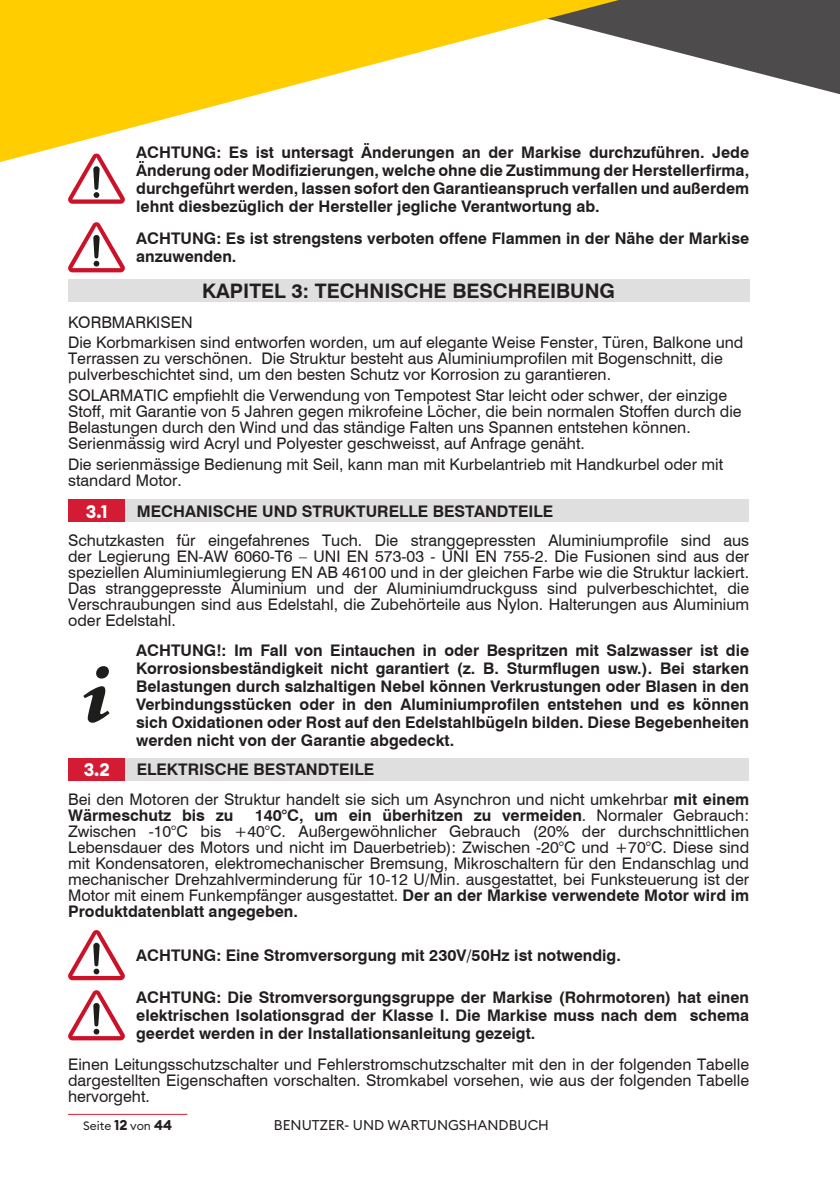
<style>
.page{position:relative;width:840px;height:1191px;background:#fff}
.page>*{position:absolute;margin:0;border:0;box-sizing:border-box;transform-origin:0 0}
.t1{font:700 20px "Swis 721 BT";color:#241f1f}
.t2{font:700 18px "Euclid Circular B";color:#fff}
.t3{font:16px/16px "Swis 721 BT";color:#241f1f}
.t4{font:700 16px/18px "Swis 721 BT";color:#241f1f;text-align:justify}
.t5{font:14px "Euclid Circular B";color:#241f1f}
.t6{font:12px "Euclid Circular B";color:#241f1f}
.s1{font-family:"Swiss 721 BT"}
.s2{font-weight:700}
.s3{font-weight:700;font-size:14px}
</style>
<div class="page">
<hr style="left:68px;top:1113px;width:119px;height:1px;background:#d31c34">
<svg style="left:83px;top:686px;width:27px;height:37px"></svg>
<svg style="left:96px;top:666px;width:13px;height:13px"></svg>
<svg style="left:68px;top:990px;width:57px;height:50px"></svg>
<svg style="left:68px;top:930px;width:57px;height:50px"></svg>
<svg style="left:68px;top:222px;width:57px;height:50px"></svg>
<svg style="left:68px;top:162px;width:57px;height:42px"></svg>
<div style="left:68px;top:499px;width:57px;height:23px;background:#d31c34"></div>
<div style="left:68px;top:758px;width:57px;height:22px;background:#d31c34"></div>
<div style="left:125px;top:499px;width:623px;height:23px;background:#e0dfdf"></div>
<div style="left:125px;top:758px;width:623px;height:22px;background:#e0dfdf"></div>
<div style="left:68px;top:279px;width:680px;height:23px;background:#e0dfdf"></div>
<svg style="left:690px;top:0;width:149px;height:94px;fill:#4e4b4c"></svg>
<svg style="left:0;top:0;width:690px;height:162px"></svg>
<p class="t4" style="left:136px;top:143px;width:614px">ACHTUNG: Es ist untersagt Änderungen an der Markise durchzuführen. Jede Änderung oder Modifizierungen, welche ohne die Zustimmung der Herstellerfirma, durchgeführt werden, lassen sofort den Garantieanspruch verfallen und außerdem lehnt diesbezüglich der Hersteller jegliche Verantwortung ab.</p>
<p class="t4" style="left:136px;top:229px;width:614px">ACHTUNG: Es ist strengstens verboten offene Flammen in der Nähe der Markise anzuwenden.</p>
<p class="t1" style="left:202px;top:279px;width:414px">KAPITEL 3: TECHNISCHE BESCHREIBUNG</p>
<p class="t3" style="left:68px;top:312px;width:676px;line-height:20.6px">KORBMARKISEN<br>Die Korbmarkisen sind entworfen worden, um auf elegante Weise Fenster, Türen, Balkone und</p>
<p class="t3" style="left:68px;top:351px;width:655px">Terrassen zu verschönen. Die Struktur besteht aus Aluminiumprofilen mit Bogenschnitt, die pulverbeschichtet sind, um den besten Schutz vor Korrosion zu garantieren.</p>
<p class="t3" style="left:68px;top:387px;width:674px"><span class="s1">SOLARMATIC</span> empfiehlt die Verwendung von Tempotest Star leicht oder schwer, der einzige Stoff, mit Garantie von 5 Jahren gegen mikrofeine Löcher, die bein normalen Stoffen durch die Belastungen durch den Wind und das ständige Falten uns Spannen entstehen können.<br>Serienmässig wird Acryl und Polyester geschweisst, auf Anfrage genäht.</p>
<p class="t3" style="left:68px;top:456px;width:656px">Die serienmässige Bedienung mit Seil, kann man mit Kurbelantrieb mit Handkurbel oder mit standard Motor.</p>
<p class="t2" style="left:86px;top:500px;width:23px">3.1</p>
<p class="t4" style="left:137px;top:502px;width:418px">MECHANISCHE UND STRUKTURELLE BESTANDTEILE</p>
<p class="t3" style="left:68px;top:532px;width:682px;text-align:justify">Schutzkasten für eingefahrenes Tuch. Die stranggepressten Aluminiumprofile sind aus der Legierung EN-AW 6060-T6 – UNI EN 573-03 - UNI EN 755-2. Die Fusionen sind aus der speziellen Aluminiumlegierung EN AB 46100 und in der gleichen Farbe wie die Struktur lackiert.<br>Das stranggepresste Aluminium und der Aluminiumdruckguss sind pulverbeschichtet, die Verschraubungen sind aus Edelstahl, die Zubehörteile aus Nylon. Halterungen aus Aluminium oder Edelstahl.</p>
<p class="t2" style="left:84px;top:758px;width:28px">3.2</p>
<p class="t4" style="left:136px;top:640px;width:614px">ACHTUNG!: Im Fall von Eintauchen in oder Bespritzen mit Salzwasser ist die Korrosionsbeständigkeit nicht garantiert (z. B. Sturmflugen usw.). Bei starken Belastungen durch salzhaltigen Nebel können Verkrustungen oder Blasen in den Verbindungsstücken oder in den Aluminiumprofilen entstehen und es können sich Oxidationen oder Rost auf den Edelstahlbügeln bilden. Diese Begebenheiten werden nicht von der Garantie abgedeckt.</p>
<p class="t4" style="left:137px;top:760px;width:239px">ELEKTRISCHE BESTANDTEILE</p>
<p class="t3" style="left:68px;top:791px;width:682px">Bei den Motoren der Struktur handelt sie sich um Asynchron und nicht umkehrbar <span class="s2">mit einem<br>Wärmeschutz bis zu</span></p>
<p class="t3" style="left:68px;top:807px;width:682px;text-align:justify;text-indent:186px"><span class="s2">140°C, um ein überhitzen zu vermeiden</span>. Normaler Gebrauch:<br>Zwischen -10°C bis +40°C. Außergewöhnlicher Gebrauch (20% der durchschnittlichen Lebensdauer des Motors und nicht im Dauerbetrieb): Zwischen -20°C und +70°C. Diese sind mit Kondensatoren, elektromechanischer Bremsung, Mikroschaltern für den Endanschlag und mechanischer Drehzahlverminderung für 10-12 U/Min. ausgestattet, bei Funksteuerung ist der Motor mit einem Funkempfänger ausgestattet. <span class="s2">Der an der Markise verwendete Motor wird im Produktdatenblatt angegeben.</span></p>
<p class="t4" style="left:136px;top:946px;width:486px">ACHTUNG: Eine Stromversorgung mit 230V/50Hz ist notwendig.</p>
<p class="t4" style="left:136px;top:988px;width:614px">ACHTUNG: Die Stromversorgungsgruppe der Markise (Rohrmotoren) hat einen elektrischen Isolationsgrad der Klasse I. Die Markise muss nach dem schema geerdet werden in der Installationsanleitung gezeigt.</p>
<p class="t3" style="left:68px;top:1056px;width:682px;text-align:justify">Einen Leitungsschutzschalter und Fehlerstromschutzschalter mit den in der folgenden Tabelle dargestellten Eigenschaften vorschalten. Stromkabel vorsehen, wie aus der folgenden Tabelle hervorgeht.</p>
<p class="t6" style="left:83px;top:1117px;width:90px">Seite <span class="s3">12</span> von <span class="s3">44</span></p>
<p class="t5" style="left:274px;top:1115px;width:276px">BENUTZER- UND WARTUNGSHANDBUCH</p>
</div>
